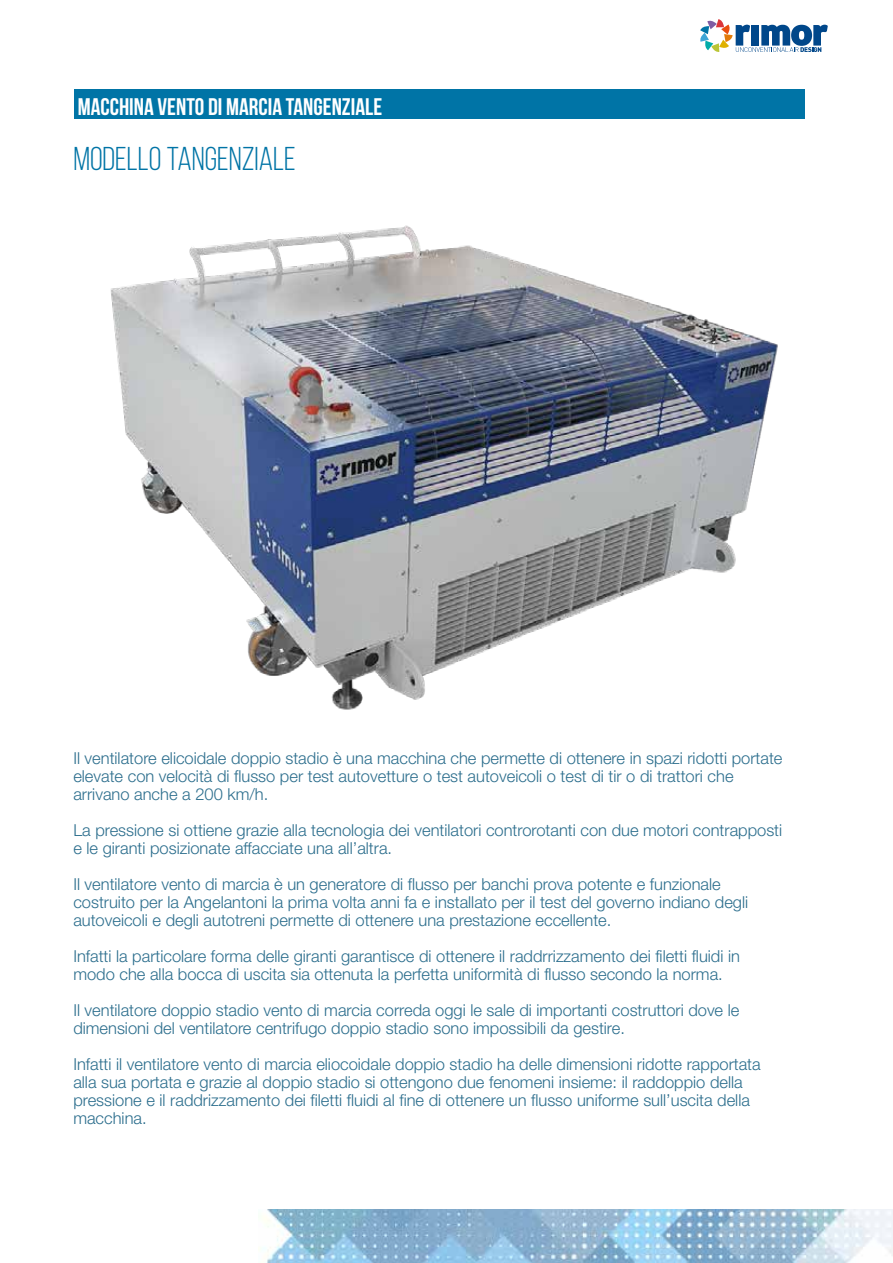
<style>
.page{position:relative;width:893px;height:1263px;background:#fff}
.page>*{position:absolute;margin:0;border:0;box-sizing:border-box;transform-origin:0 0}
.t1{font:33px "Bebas Neue";color:#0074a6}
.t2{font:700 24px "Bebas Neue";color:#fff}
.t3{font:300 16.5px/18px "Helvetica Neue";color:#2c6e8d}
</style>
<div class="page">
<svg style="left:700px;top:19px;width:128px;height:33px"></svg>
<img style="left:263px;top:1209px;width:630px;height:54px">
<div style="left:74px;top:89px;width:731px;height:29px;background:#0074a6"></div>
<img style="left:110px;top:225px;width:668px;height:485px">
<h2 class="t2" style="left:78px;top:94px;width:306px">MACCHINA VENTO DI MARCIA TANGENZIALE</h2>
<h1 class="t1" style="left:73px;top:141px;width:224px">MODELLO TANGENZIALE</h1>
<p class="t3" style="left:73px;top:748px;width:711px">Il ventilatore elicoidale doppio stadio è una macchina che permette di ottenere in spazi ridotti portate elevate con velocità di flusso per test autovetture o test autoveicoli o test di tir o di trattori che arrivano anche a 200 km/h.</p>
<p class="t3" style="left:73px;top:820px;width:710px">La pressione si ottiene grazie alla tecnologia dei ventilatori controrotanti con due motori contrapposti e le giranti posizionate affacciate una all’altra.</p>
<p class="t3" style="left:73px;top:874px;width:676px">Il ventilatore vento di marcia è un generatore di flusso per banchi prova potente e funzionale costruito per la Angelantoni la prima volta anni fa e installato per il test del governo indiano degli autoveicoli e degli autotreni permette di ottenere una prestazione eccellente.</p>
<p class="t3" style="left:73px;top:946px;width:668px">Infatti la particolare forma delle giranti garantisce di ottenere il raddrrizzamento dei filetti fluidi in modo che alla bocca di uscita sia ottenuta la perfetta uniformità di flusso secondo la norma.</p>
<p class="t3" style="left:73px;top:1000px;width:668px">Il ventilatore doppio stadio vento di marcia correda oggi le sale di importanti costruttori dove le dimensioni del ventilatore centrifugo doppio stadio sono impossibili da gestire.</p>
<p class="t3" style="left:73px;top:1054px;width:689px">Infatti il ventilatore vento di marcia eliocoidale doppio stadio ha delle dimensioni ridotte rapportata alla sua portata e grazie al doppio stadio si ottengono due fenomeni insieme: il raddoppio della pressione e il raddrizzamento dei filetti fluidi al fine di ottenere un flusso uniforme sull’uscita della macchina.</p>
</div>
